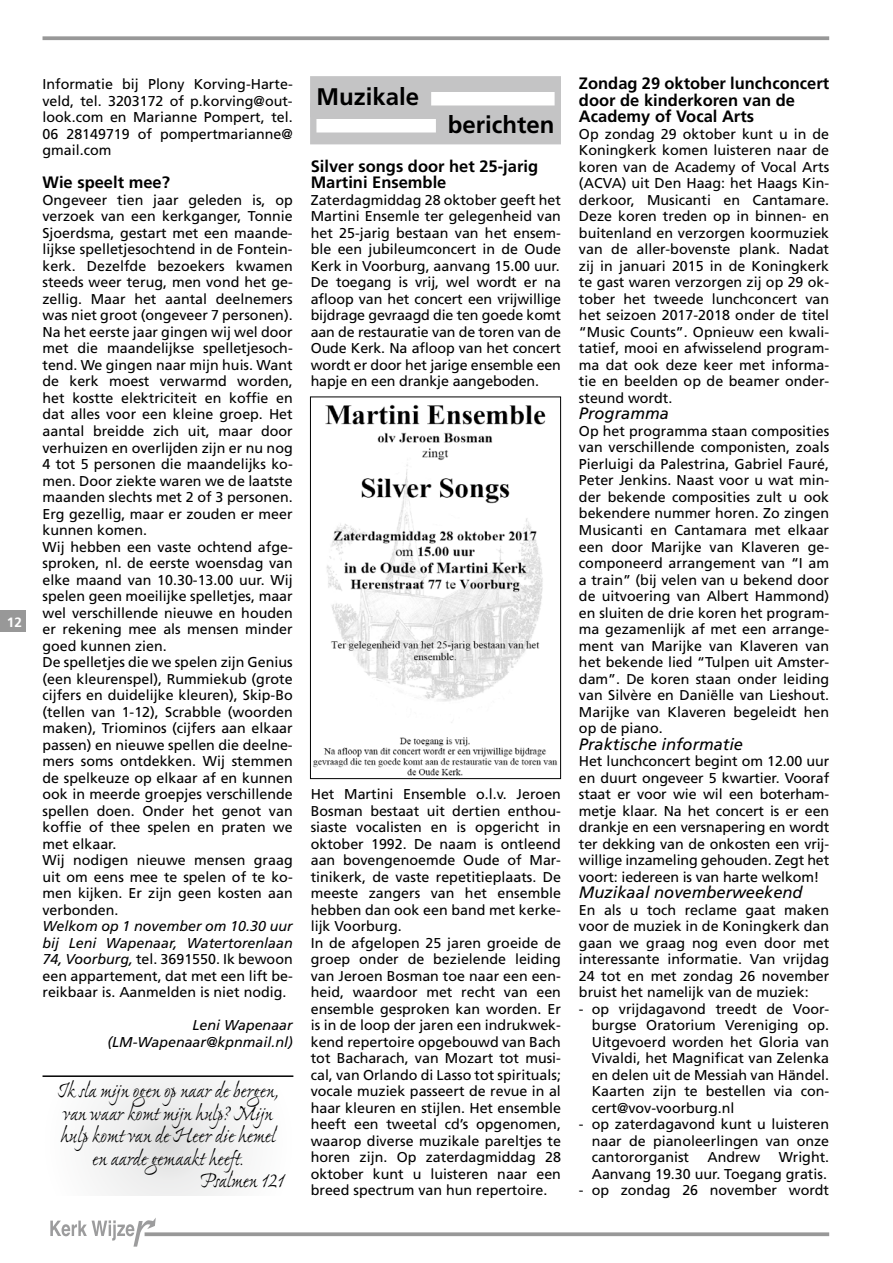
<style>
.page{position:relative;width:893px;height:1263px;background:#fff}
.page>*{position:absolute;margin:0;border:0;box-sizing:border-box;transform-origin:0 0}
.t1{font:700 24px "Frutiger LT Std";color:#000}
.t2{font:22.5px "Ex Ponto";letter-spacing:-.025em;color:#000}
.t3{font:700 16.5px/16.5px "Frutiger LT Std";color:#000}
.t4{font:italic 16.5px "Frutiger LT Std";color:#000}
.t5{font:14.25px/16.5px "Frutiger LT Std";color:#000;text-align:justify}
.t6{font:italic 14.25px/16.5px "Frutiger LT Std";color:#000;text-align:right}
.t7{font:700 13.5px "Frutiger LT Std";color:#fff}
.s1{font-style:italic}
</style>
<div class="page">
<svg style="left:43px;top:36px;width:786px;height:4px;background:#a1a1a1"></svg>
<svg style="left:156px;top:1232px;width:673px;height:4px;background:#a2a2a2"></svg>
<svg style="left:50px;top:1218px;width:106px;height:28px"></svg>
<div style="left:0;top:610px;width:26px;height:21px;background:#989898"></div>
<svg style="left:93px;top:1077px;width:151px;height:119px"></svg>
<hr style="left:43px;top:1075px;width:250px;height:2px;background:#000">
<div style="left:310px;top:76px;width:251px;height:41px;background:#c4c4c5"></div>
<div style="left:310px;top:103px;width:251px;height:41px;background:#c4c4c5"></div>
<div style="left:431px;top:92px;width:124px;height:13px;background:#fff"></div>
<div style="left:316px;top:119px;width:120px;height:13px;background:#fff"></div>
<img style="left:313px;top:404px;width:245px;height:372px">
<div style="left:310px;top:396px;width:251px;height:383px;border:1px solid #000"></div>
<p class="t7" style="left:7px;top:615px;width:17px">12</p>
<p class="t5" style="left:43px;top:76px;width:252px">Informatie bij Plony Korving-Harte&shy;veld, tel. 3203172 of p.korving@out&shy;look.com en Marianne Pompert, tel.<br>06 28149719 of pompertmarianne@ gmail.com</p>
<p class="t3" style="left:43px;top:175px;width:129px">Wie speelt mee?</p>
<p class="t5" style="left:43px;top:192px;width:252px;text-align:left">Ongeveer tien jaar geleden is, op verzoek van een kerkganger, Tonnie Sjoerdsma, gestart met een maande&shy;lijkse spelletjesochtend in de Fontein&shy;kerk. Dezelfde bezoekers kwamen steeds weer terug, men vond het ge&shy;zellig. Maar het aantal deelnemers was niet groot (ongeveer 7 personen).<br>Na het eerste jaar gingen wij wel door met die maandelijkse spelletjesoch&shy;tend. We gingen naar mijn huis. Want de kerk moest verwarmd worden, het kostte elektriciteit en koffie en dat alles voor een kleine groep. Het aantal breidde zich uit, maar door verhuizen en overlijden zijn er nu nog 4 tot 5 personen die maandelijks ko&shy;men. Door ziekte waren we de laatste maanden slechts met 2 of 3 personen.<br>Erg gezellig, maar er zouden er meer kunnen komen.<br>Wij hebben een vaste ochtend afge&shy;sproken, nl. de eerste woensdag van elke maand van 10.30-13.00 uur. Wij spelen geen moeilijke spelletjes, maar wel verschillende nieuwe en houden er rekening mee als mensen minder goed kunnen zien.<br>De spelletjes die we spelen zijn Genius (een kleurenspel), Rummiekub (grote cijfers en duidelijke kleuren), Skip-Bo (tellen van 1-12), Scrabble (woorden maken), Triominos (cijfers aan elkaar passen) en nieuwe spellen die deelne&shy;mers soms ontdekken. Wij stemmen de spelkeuze op elkaar af en kunnen ook in meerde groepjes verschillende spellen doen. Onder het genot van koffie of thee spelen en praten we met elkaar.<br>Wij nodigen nieuwe mensen graag uit om eens mee te spelen of te ko&shy;men kijken. Er zijn geen kosten aan verbonden.</p>
<p class="t5" style="left:43px;top:918px;width:252px"><span class="s1">Welkom op 1 november om 10.30 uur bij Leni Wapenaar, Watertorenlaan 74, Voorburg,</span> tel. 3691550. Ik bewoon een appartement, dat met een lift be&shy;reikbaar is. Aanmelden is niet nodig.</p>
<p class="t6" style="left:107px;top:1017px;width:187px">Leni Wapenaar (LM-Wapenaar@kpnmail.nl)</p>
<h2 class="t2" style="left:57px;top:1079px;width:224px">Ik sla mijn ogen op naar de bergen,</h2>
<h2 class="t2" style="left:63px;top:1102px;width:212px">van waar komt mijn hulp? Mijn</h2>
<h2 class="t2" style="left:60px;top:1124px;width:217px">hulp komt van de Heer die hemel</h2>
<h2 class="t2" style="left:92px;top:1147px;width:154px">en aarde gemaakt heeft.</h2>
<h2 class="t2" style="left:200px;top:1169px;width:87px">Psalmen 121</h2>
<h1 class="t1" style="left:316px;top:83px;width:104px">Muzikale</h1>
<h1 class="t1" style="left:448px;top:110px;width:108px">berichten</h1>
<p class="t3" style="left:311px;top:158px;width:229px">Silver songs door het 25-jarig<br>Martini Ensemble</p>
<p class="t5" style="left:311px;top:192px;width:252px">Zaterdagmiddag 28 oktober geeft het Martini Ensemle ter gelegenheid van het 25-jarig bestaan van het ensem&shy;ble een jubileumconcert in de Oude Kerk in Voorburg, aanvang 15.00 uur.<br>De toegang is vrij, wel wordt er na afloop van het concert een vrijwillige bijdrage gevraagd die ten goede komt aan de restauratie van de toren van de Oude Kerk. Na afloop van het concert wordt er door het jarige ensemble een hapje en een drankje aangeboden.</p>
<p class="t5" style="left:311px;top:786px;width:252px;text-align:left">Het Martini Ensemble o.l.v. Jeroen Bosman bestaat uit dertien enthou&shy;siaste vocalisten en is opgericht in oktober 1992. De naam is ontleend aan bovengenoemde Oude of Mar&shy;tinikerk, de vaste repetitieplaats. De meeste zangers van het ensemble hebben dan ook een band met kerke&shy;lijk Voorburg.<br>In de afgelopen 25 jaren groeide de groep onder de bezielende leiding van Jeroen Bosman toe naar een een&shy;heid, waardoor met recht van een ensemble gesproken kan worden. Er is in de loop der jaren een indrukwek&shy;kend repertoire opgebouwd van Bach tot Bacharach, van Mozart tot musi&shy;cal, van Orlando di Lasso tot spirituals; vocale muziek passeert de revue in al haar kleuren en stijlen. Het ensemble heeft een tweetal cd’s opgenomen, waarop diverse muzikale pareltjes te horen zijn. Op zaterdagmiddag 28 oktober kunt u luisteren naar een breed spectrum van hun repertoire.</p>
<p class="t3" style="left:579px;top:76px;width:252px">Zondag 29 oktober lunchconcert door de kinderkoren van de<br>Academy of Vocal Arts</p>
<p class="t5" style="left:579px;top:126px;width:252px">Op zondag 29 oktober kunt u in de Koningkerk komen luisteren naar de koren van de Academy of Vocal Arts (ACVA) uit Den Haag: het Haags Kin&shy;derkoor, Musicanti en Cantamare.<br>Deze koren treden op in binnen- en buitenland en verzorgen koormuziek van de aller-bovenste plank. Nadat zij in januari 2015 in de Koningkerk te gast waren verzorgen zij op 29 ok&shy;tober het tweede lunchconcert van het seizoen 2017-2018 onder de titel “Music Counts”. Opnieuw een kwali&shy;tatief, mooi en afwisselend program&shy;ma dat ook deze keer met informa&shy;tie en beelden op de beamer onder&shy;steund wordt.</p>
<p class="t4" style="left:579px;top:404px;width:91px">Programma</p>
<p class="t5" style="left:579px;top:423px;width:252px">Op het programma staan composities van verschillende componisten, zoals Pierluigi da Palestrina, Gabriel Fauré, Peter Jenkins. Naast voor u wat min&shy;der bekende composities zult u ook bekendere nummer horen. Zo zingen Musicanti en Cantamara met elkaar een door Marijke van Klaveren ge&shy;componeerd arrangement van “I am a train” (bij velen van u bekend door de uitvoering van Albert Hammond) en sluiten de drie koren het program&shy;ma gezamenlijk af met een arrange&shy;ment van Marijke van Klaveren van het bekende lied “Tulpen uit Amster&shy;dam”. De koren staan onder leiding van Silvère en Daniëlle van Lieshout.<br>Marijke van Klaveren begeleidt hen op de piano.</p>
<p class="t4" style="left:579px;top:734px;width:166px">Praktische informatie</p>
<p class="t5" style="left:579px;top:753px;width:252px">Het lunchconcert begint om 12.00 uur en duurt ongeveer 5 kwartier. Vooraf staat er voor wie wil een boterham&shy;metje klaar. Na het concert is er een drankje en een versnapering en wordt ter dekking van de onkosten een vrij&shy;willige inzameling gehouden. Zegt het voort: iedereen is van harte welkom!</p>
<p class="t4" style="left:579px;top:883px;width:225px">Muzikaal novemberweekend</p>
<p class="t5" style="left:579px;top:901px;width:252px">En als u toch reclame gaat maken voor de muziek in de Koningkerk dan gaan we graag nog even door met interessante informatie. Van vrijdag 24 tot en met zondag 26 november bruist het namelijk van de muziek:</p>
<p class="t5" style="left:592px;top:1000px;width:239px;text-indent:-13px">- op vrijdagavond treedt de Voor&shy;burgse Oratorium Vereniging op.<br>Uitgevoerd worden het Gloria van Vivaldi, het Magnificat van Zelenka en delen uit de Messiah van Händel.<br>Kaarten zijn te bestellen via con&shy;cert@vov-voorburg.nl</p>
<p class="t5" style="left:592px;top:1116px;width:239px;text-indent:-13px">- op zaterdagavond kunt u luisteren naar de pianoleerlingen van onze cantororganist</p>
<p class="t5" style="left:592px;top:1149px;width:239px;text-align:right">Wright.<br>Aanvang 19.30 uur. Toegang gratis.</p>
<p class="t5" style="left:579px;top:1182px;width:252px">- op zondag 26 november wordt</p>
<p class="t5" style="left:707px;top:1149px;width:55px">Andrew</p>
</div>
